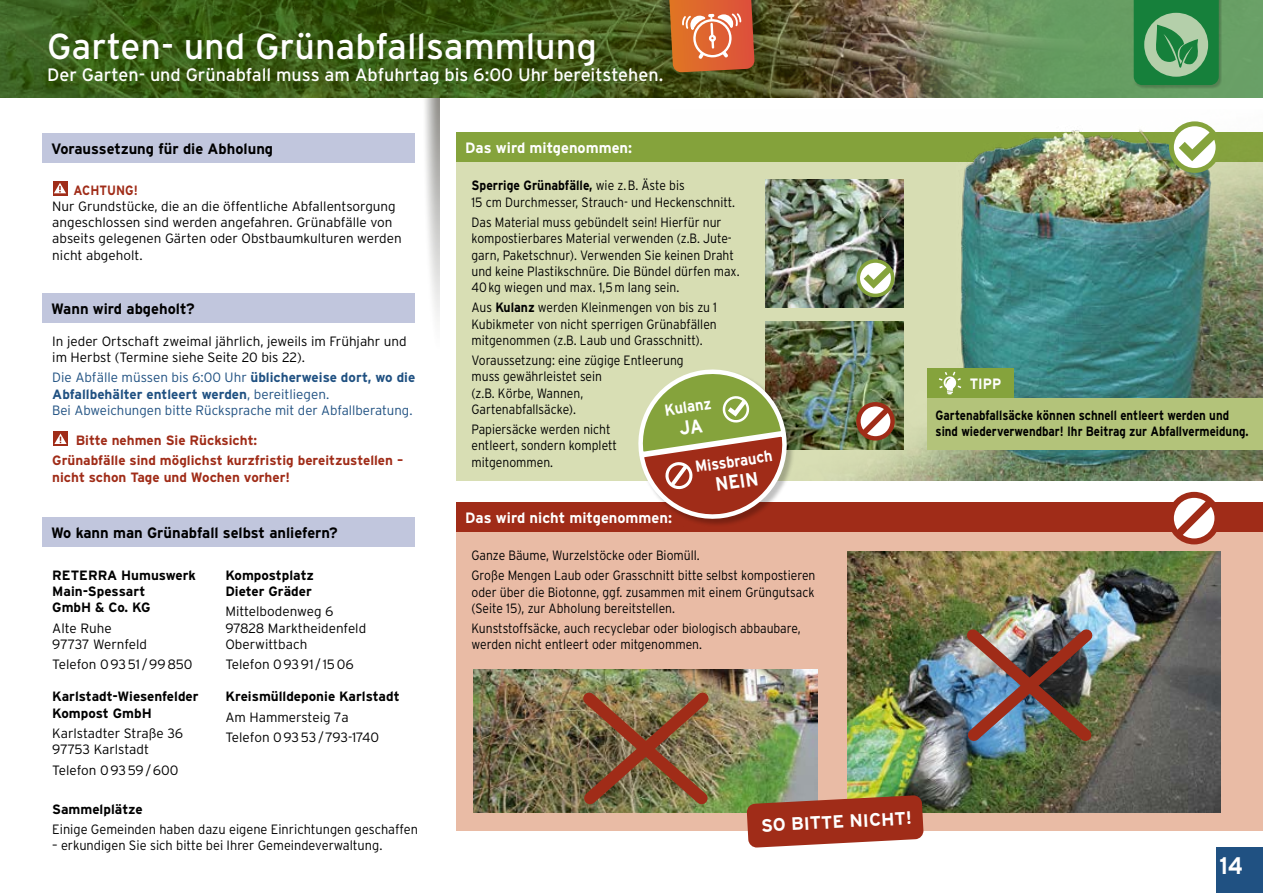
<style>
.page{position:relative;width:1263px;height:893px;background:#fff}
.page>*{position:absolute;margin:0;border:0;box-sizing:border-box;transform-origin:0 0}
.t1{font:36px "Interstate";color:#fff}
.t2{font:700 24px "Interstate";color:#fff;scale:.9 1}
.t3{font:700 19.35px "Interstate";color:#fff;scale:.9 1}
.t4{font:18px "Interstate";color:#fff}
.t5{font:700 18px "Interstate";color:#fff}
.t6{font:700 16.05px "Interstate";color:#fff;scale:.9 1}
.t7{font:700 15px "Interstate";color:#000}
.t8{font:700 15px "Interstate";color:#fff}
.t9{font:700 15px "Interstate";color:#fff;scale:.9 1}
.t10{font:300 13.5px/16.2px "Interstate";color:#000;scale:.9 1}
.t11{font:300 13.5px/16.2px "Interstate";color:#000}
.t12{font:300 13.5px/16.2px "Interstate";color:#205182}
.t13{font:700 13.5px/16.2px "Interstate";color:#000}
.t14{font:700 13.5px/20.4px "Interstate";color:#a02c18}
.t15{font:300 13.5px "Interstate";color:#000;scale:.95 1}
.t16{font:700 13.5px/16.2px "Interstate";color:#000;scale:.85 1}
.t17{font:700 13.5px "Interstate";color:#a02c18;scale:.9 1}
.s1{font-weight:700}
</style>
<div class="page">
<img style="left:425px;top:98px;width:14px;height:222px">
<img style="left:848px;top:0;width:63px;height:98px">
<svg style="left:0;top:0;width:848px;height:98px;background:#3d5918"></svg>
<svg style="left:911px;top:0;width:352px;height:98px;background:#6c9561"></svg>
<div style="left:43px;top:517px;width:372px;height:30px;background:#c1c6dd"></div>
<div style="left:457px;top:529px;width:806px;height:302px;background:#e9bba5"></div>
<div style="left:457px;top:502px;width:806px;height:29px;background:#a02c18"></div>
<div style="left:43px;top:133px;width:372px;height:29px;background:#c1c6dd"></div>
<svg style="left:53px;top:181px;width:15px;height:15px"></svg>
<svg style="left:54px;top:183px;width:12px;height:10px"></svg>
<div style="left:43px;top:293px;width:372px;height:30px;background:#c1c6dd"></div>
<svg style="left:1168px;top:491px;width:53px;height:53px"></svg>
<div style="left:53px;top:431px;width:15px;height:15px;background:#a02c18"></div>
<svg style="left:54px;top:433px;width:13px;height:11px"></svg>
<div style="left:1134px;top:0;width:88px;height:89px;background:#000;opacity:.2"></div>
<svg style="left:1134px;top:0;width:85px;height:85px;background:#45975c"></svg>
<img style="left:755px;top:0;width:11px;height:54px">
<img style="left:656px;top:0;width:13px;height:63px">
<img style="left:474px;top:669px;width:344px;height:144px">
<img style="left:572px;top:682px;width:147px;height:131px">
<div style="left:457px;top:159px;width:806px;height:321px;background:#d8deb4"></div>
<div style="left:457px;top:132px;width:806px;height:30px;background:#85a33c"></div>
<img style="left:765px;top:121px;width:498px;height:359px">
<div style="left:927px;top:398px;width:336px;height:51px;background:#b3c37a"></div>
<div style="left:927px;top:368px;width:86px;height:30px;background:#85a33c"></div>
<svg style="left:939px;top:372px;width:22px;height:22px"></svg>
<svg style="left:1171px;top:124px;width:47px;height:46px"></svg>
<div style="left:1169px;top:121px;width:51px;height:52px;border:5px solid #85a33c;border-radius:50%"></div>
<svg style="left:1179px;top:132px;width:37px;height:29px"></svg>
<img style="left:765px;top:322px;width:139px;height:128px">
<img style="left:765px;top:179px;width:139px;height:129px">
<svg style="left:858px;top:261px;width:35px;height:34px"></svg>
<div style="left:856px;top:259px;width:38px;height:38px;border:4px solid #85a33c;border-radius:50%"></div>
<svg style="left:864px;top:267px;width:27px;height:22px"></svg>
<div style="left:856px;top:402px;width:39px;height:39px;border:4px solid #a02c18;border-radius:50%"></div>
<svg style="left:857px;top:402px;width:38px;height:38px"></svg>
<div style="left:639px;top:370px;width:156px;height:157px;background:#000;opacity:.25"></div>
<img style="left:848px;top:551px;width:372px;height:262px">
<img style="left:956px;top:618px;width:147px;height:134px">
<svg style="left:747px;top:795px;width:177px;height:53px;background:#a74a35"></svg>
<svg style="left:669px;top:0;width:86px;height:98px;background:#ae6638"></svg>
<div style="left:1216px;top:847px;width:47px;height:46px;background:#205182"></div>
<svg style="left:636px;top:367px;width:153px;height:160px"></svg>
<h1 class="t1" style="left:47px;top:26px;width:551px">Garten- und Grünabfallsammlung</h1>
<h3 class="t4" style="left:47px;top:65px;width:618px">Der Garten- und Grünabfall muss am Abfuhrtag bis 6:00 Uhr bereitstehen.</h3>
<p class="t7" style="left:51px;top:140px;width:224px">Voraussetzung für die Abholung</p>
<p class="t17" style="left:73px;top:182px;width:73px">ACHTUNG!</p>
<p class="t11" style="left:52px;top:198px;width:351px">Nur Grundstücke, die an die öffentliche Abfallentsorgung angeschlossen sind werden angefahren. Grünabfälle von abseits gelegenen Gärten oder Obstbaumkulturen werden nicht abgeholt.</p>
<p class="t7" style="left:51px;top:301px;width:145px">Wann wird abgeholt?</p>
<p class="t11" style="left:52px;top:333px;width:356px">In jeder Ortschaft zweimal jährlich, jeweils im Frühjahr und im Herbst (Termine siehe Seite 20 bis 22).</p>
<p class="t12" style="left:52px;top:369px;width:364px">Die Abfälle müssen bis 6:00 Uhr <span class="s1">üblicherweise dort, wo die<br>Abfallbehälter entleert werden</span>, bereitliegen.<br>Bei Abweichungen bitte Rücksprache mit der Abfallberatung.</p>
<p class="t14" style="left:52px;top:430px;width:352px;text-indent:23px">Bitte nehmen Sie Rücksicht:<br>Grünabfälle sind möglichst kurzfristig bereitzustellen –</p>
<p class="t14" style="left:52px;top:466px;width:239px">nicht schon Tage und Wochen vorher!</p>
<p class="t7" style="left:51px;top:524px;width:288px">Wo kann man Grünabfall selbst anliefern?</p>
<p class="t13" style="left:52px;top:567px;width:145px">RETERRA Humuswerk<br>Main-Spessart<br>GmbH &amp; Co. KG</p>
<p class="t11" style="left:52px;top:620px;width:96px">Alte Ruhe<br>97737 Wernfeld</p>
<p class="t11" style="left:52px;top:656px;width:142px">Telefon 09351 /99850</p>
<p class="t13" style="left:52px;top:688px;width:148px">Karlstadt-Wiesenfelder<br>Kompost GmbH</p>
<p class="t11" style="left:52px;top:725px;width:132px">Karlstadter Straße 36<br>97753 Karlstadt</p>
<p class="t11" style="left:52px;top:762px;width:128px">Telefon 09359/600</p>
<p class="t13" style="left:52px;top:801px;width:92px">Sammelplätze</p>
<p class="t15" style="left:52px;top:822px;width:386px">Einige Gemeinden haben dazu eigene Einrichtungen geschaffen</p>
<p class="t15" style="left:52px;top:838px;width:349px">– erkundigen Sie sich bitte bei Ihrer Gemeindeverwaltung.</p>
<p class="t13" style="left:225px;top:567px;width:90px">Kompostplatz<br>Dieter Gräder</p>
<p class="t11" style="left:225px;top:603px;width:142px">Mittelbodenweg 6<br>97828 Marktheidenfeld<br>Oberwittbach</p>
<p class="t11" style="left:225px;top:656px;width:130px">Telefon 09391 / 1506</p>
<p class="t13" style="left:225px;top:688px;width:176px">Kreismülldeponie Karlstadt</p>
<p class="t11" style="left:225px;top:707px;width:155px;line-height:20.4px">Am Hammersteig 7a<br>Telefon 09353/793-1740</p>
<p class="t8" style="left:465px;top:140px;width:168px">Das wird mitgenommen:</p>
<p class="t10" style="left:471px;top:177px;width:294px"><span class="s1">Sperrige Grünabfälle,</span> wie z.B. Äste bis<br>15 cm Durchmesser, Strauch- und Heckenschnitt.</p>
<p class="t10" style="left:471px;top:214px;width:299px">Das Material muss gebündelt sein! Hierfür nur kompostierbares Material verwenden (z.B. Jute&shy;garn, Paketschnur). Verwenden Sie keinen Draht und keine Plastikschnüre. Die Bündel dürfen max.<br>40kg wiegen und max. 1,5m lang sein.</p>
<p class="t10" style="left:471px;top:299px;width:274px;text-align:justify">Aus <span class="s1">Kulanz</span> werden Kleinmengen von bis zu 1<br>Kubikmeter von nicht sperrigen Grünabfällen mitgenommen (z.B. Laub und Grasschnitt).</p>
<p class="t10" style="left:471px;top:352px;width:237px">Voraussetzung: eine zügige Entleerung muss gewährleistet sein<br>(z.B. Körbe, Wannen,<br>Gartenabfallsäcke).</p>
<p class="t10" style="left:471px;top:421px;width:163px">Papiersäcke werden nicht entleert, sondern komplett mitgenommen.</p>
<p class="t6" style="left:663px;top:401px;width:54px;rotate:-8deg">Kulanz</p>
<p class="t6" style="left:694px;top:458px;width:88px;rotate:-8deg">Missbrauch</p>
<h3 class="t3" style="left:714px;top:474px;width:50px;rotate:-9deg">NEIN</h3>
<p class="t8" style="left:465px;top:509px;width:208px">Das wird nicht mitgenommen:</p>
<p class="t10" style="left:471px;top:545px;width:384px;line-height:20.4px">Ganze Bäume, Wurzelstöcke oder Biomüll.<br>Große Mengen Laub oder Grasschnitt bitte selbst kompostieren</p>
<p class="t10" style="left:471px;top:584px;width:383px">oder über die Biotonne, ggf. zusammen mit einem Grüngutsack (Seite 15), zur Abholung bereitstellen.</p>
<p class="t10" style="left:471px;top:620px;width:367px">Kunststoffsäcke, auch recyclebar oder biologisch abbaubare, werden nicht entleert oder mitgenommen.</p>
<h3 class="t5" style="left:760px;top:816px;width:153px;rotate:-3deg">SO BITTE NICHT!</h3>
<p class="t9" style="left:970px;top:375px;width:36px">TIPP</p>
<p class="t16" style="left:935px;top:407px;width:370px">Gartenabfallsäcke können schnell entleert werden und sind wiederverwendbar! Ihr Beitrag zur Abfallvermeidung.</p>
<h2 class="t2" style="left:1219px;top:852px;width:27px">14</h2>
</div>
